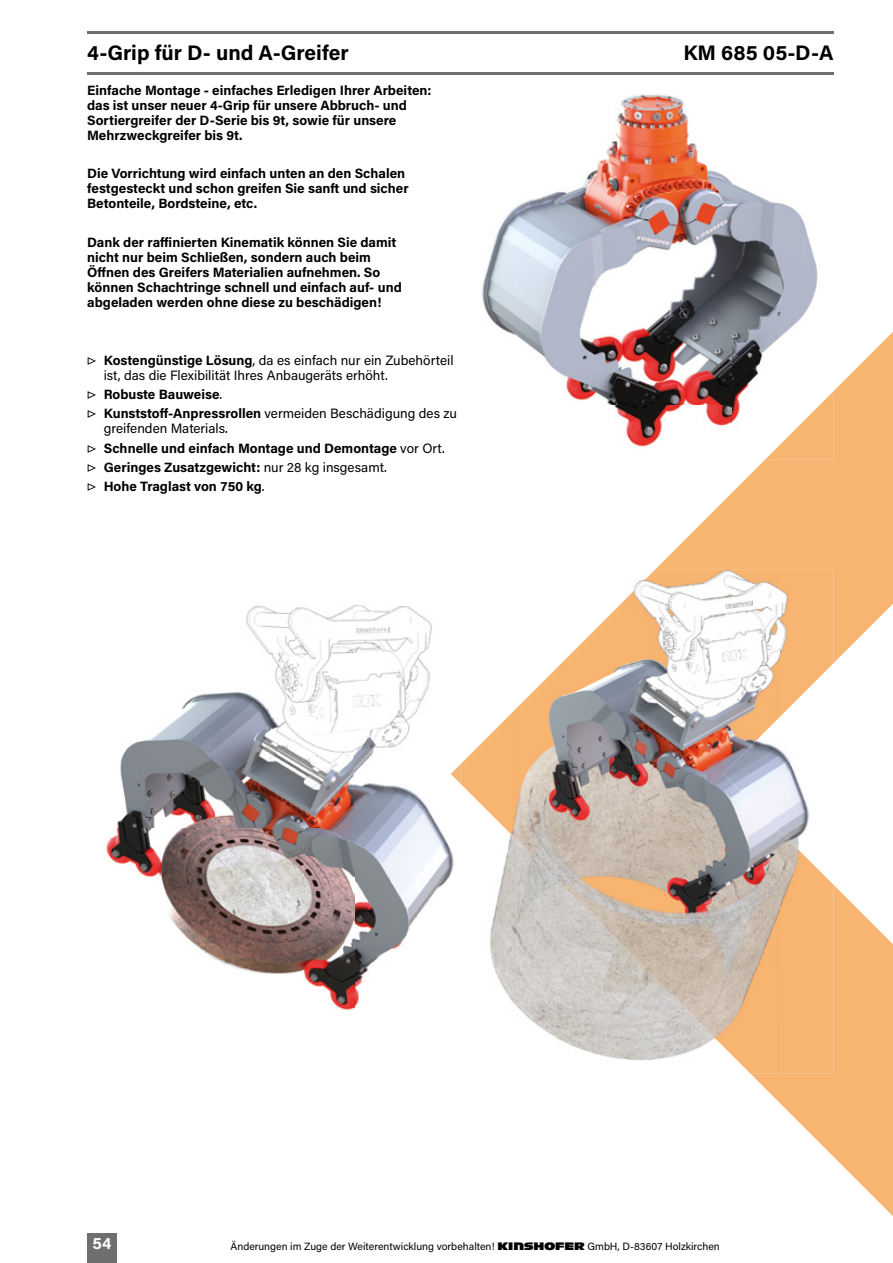
<style>
.page{position:relative;width:893px;height:1263px;background:#fff}
.page>*{position:absolute;margin:0;border:0;box-sizing:border-box;transform-origin:0 0}
.t1{font:700 21px "Acumin Pro";color:#000}
.t2{font:700 16.5px "Acumin Pro";color:#fff}
.t3{font:700 13.5px/15px "Acumin Pro";color:#000}
.t4{font:13.5px/15px "Acumin Pro";color:#000}
.t5{font:10.5px "Acumin Pro";color:#000}
.s1{font-weight:700}
.s2{font-weight:400}
.s3{font-family:"Antique Olive Kinshofer"}
</style>
<div class="page">
<div style="left:87px;top:1233px;width:30px;height:30px;background:#706f6f"></div>
<svg style="left:655px;top:332px;width:238px;height:884px;fill:#f8b471"></svg>
<svg style="left:833px;top:604px;width:60px;height:340px"></svg>
<img style="left:106px;top:605px;width:348px;height:405px">
<img style="left:451px;top:764px;width:9px;height:19px">
<img style="left:482px;top:94px;width:351px;height:365px">
<img style="left:765px;top:391px;width:68px;height:68px">
<hr style="left:87px;top:72px;width:746px;height:2px;background:#706f6f">
<hr style="left:87px;top:32px;width:746px;height:2px;background:#706f6f">
<img style="left:489px;top:851px;width:19px;height:144px">
<img style="left:508px;top:837px;width:49px;height:201px">
<img style="left:557px;top:890px;width:48px;height:167px">
<img style="left:605px;top:973px;width:49px;height:88px">
<img style="left:654px;top:1024px;width:46px;height:50px">
<img style="left:566px;top:570px;width:214px;height:403px">
<img style="left:780px;top:570px;width:53px;height:93px">
<img style="left:513px;top:658px;width:54px;height:232px">
<img style="left:460px;top:711px;width:54px;height:126px">
<div style="left:780px;top:884px;width:53px;height:190px;background:#f8b571"></div>
<img style="left:649px;top:973px;width:132px;height:51px">
<img style="left:700px;top:1023px;width:81px;height:51px">
<img style="left:723px;top:663px;width:110px;height:221px">
<h1 class="t1" style="left:87px;top:38px;width:263px">4-Grip für D- und A-Greifer</h1>
<h1 class="t1" style="left:683px;top:38px;width:152px">KM 685 05-D-A</h1>
<p class="t3" style="left:87px;top:82px;width:346px">Einfache Montage - einfaches Erledigen Ihrer Arbeiten: das ist unser neuer 4-Grip für unsere Abbruch- und Sortiergreifer der D-Serie bis 9t, sowie für unsere Mehrzweckgreifer bis 9t.</p>
<p class="t3" style="left:87px;top:166px;width:323px">Die Vorrichtung wird einfach unten an den Schalen festgesteckt und schon greifen Sie sanft und sicher<br>Betonteile, Bordsteine, etc.</p>
<p class="t3" style="left:87px;top:234px;width:316px">Dank der raffinierten Kinematik können Sie damit nicht nur beim Schließen, sondern auch beim Öffnen des Greifers Materialien aufnehmen. So können Schachtringe schnell und einfach auf- und abgeladen werden ohne diese zu beschädigen!</p>
<p class="t4" style="left:104px;top:352px;width:351px;text-indent:-17px">▷ <span class="s1">Kostengünstige Lösung</span>, da es einfach nur ein Zubehörteil ist, das die Flexibilität Ihres Anbaugeräts erhöht.</p>
<p class="t3" style="left:87px;top:384px;width:371px;line-height:19.2px"><span class="s2">▷</span> Robuste Bauweise<span class="s2">.<br>▷</span> Kunststoff-Anpressrollen <span class="s2">vermeiden Beschädigung des zu</span></p>
<p class="t3" style="left:87px;top:418px;width:359px;line-height:19.2px;text-indent:17px"><span class="s2">greifenden Materials.<br>▷</span> Schnelle und einfach Montage und Demontage <span class="s2">vor Ort. ▷</span> Geringes Zusatzgewicht: <span class="s2">nur 28 kg insgesamt.<br>▷</span> Hohe Traglast von 750 kg<span class="s2">.</span></p>
<p class="t2" style="left:93px;top:1232px;width:21px">54</p>
<p class="t5" style="left:230px;top:1239px;width:491px">Änderungen im Zuge der Weiterentwicklung vorbehalten! <span class="s3">KINSHOFER</span> GmbH, D-83607 Holzkirchen</p>
</div>
